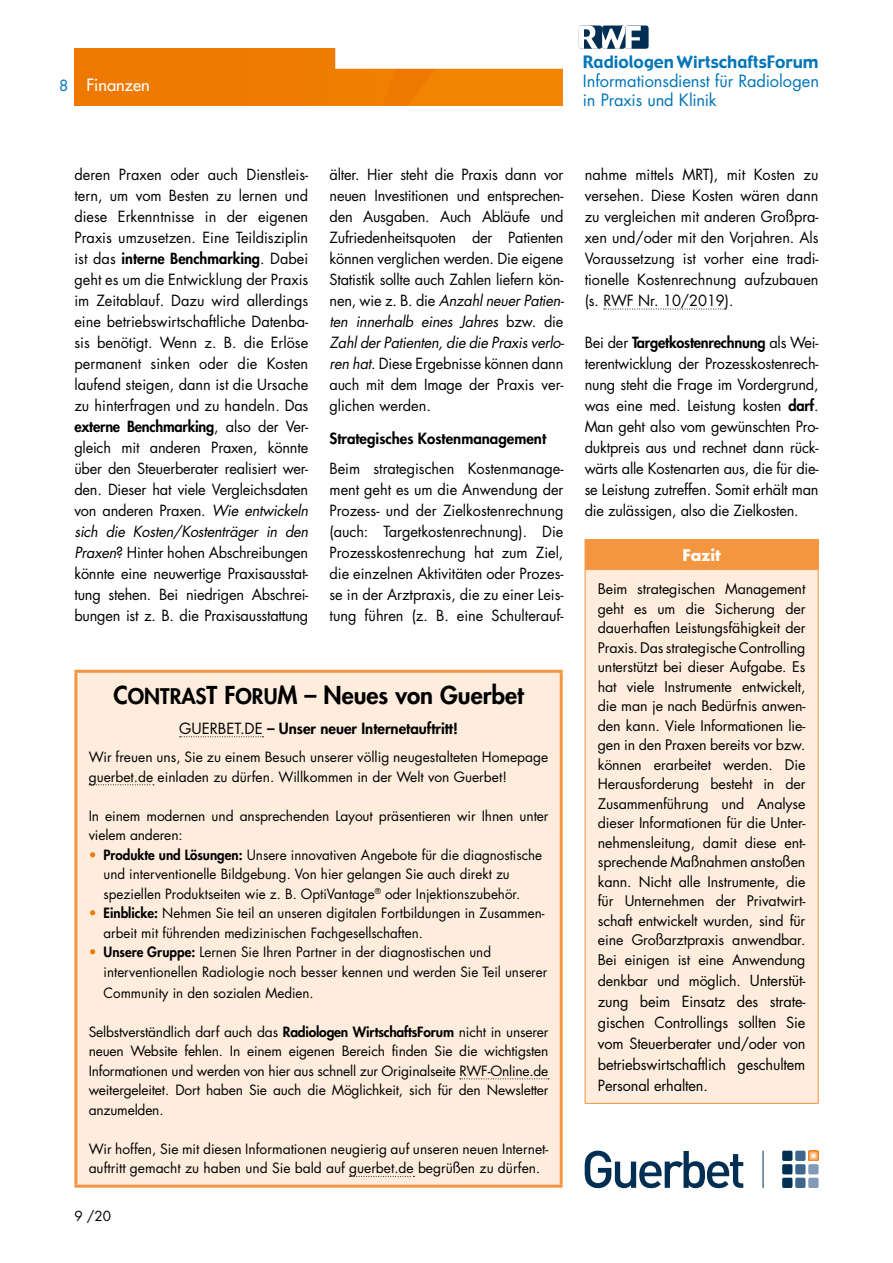
<style>
.page{position:relative;width:893px;height:1263px;background:#fff}
.page>*{position:absolute;margin:0;border:0;box-sizing:border-box;transform-origin:0 0}
.t1{font:800 24px "Futura Std";color:#000}
.t2{font:16.65px "Gadget";color:#0075b8}
.t3{font:16.5px/18.8px "Futura Std";letter-spacing:-.005em;color:#0075b8}
.t4{font:500 16.5px "Futura Std";color:#fff}
.t5{font:700 15.75px "Futura Std";color:#fff}
.t6{font:15px/21px "Futura Std";letter-spacing:-.01em;color:#000;text-align:justify}
.t7{font:800 15px "Futura Std";color:#000}
.t8{font:15px "Futura Std";color:#0074b7}
.t9{font:14.25px/19.5px "Futura Std";letter-spacing:-.01em;color:#000;text-align:justify}
.t10{font:13.8px/19.5px "Futura Std";color:#000}
.t11{font:13.5px "Futura Std";color:#000}
.s1{font-weight:800}
.s2{font-style:italic}
.s3{font-size:21px}
.s4{font-weight:400}
.s5{color:#ef7900}
.s6{font-size:15px}
</style>
<div class="page">
<div style="left:625px;top:26px;width:24px;height:23px;background:#002f53;border-radius:3px"></div>
<svg style="left:579px;top:26px;width:62px;height:23px"></svg>
<img style="left:74px;top:49px;width:489px;height:57px">
<div style="left:76px;top:671px;width:485px;height:515px;background:#feeddd"></div>
<hr style="left:74px;top:670px;width:489px;height:3px;background:#f4953f">
<hr style="left:74px;top:673px;width:3px;height:511px;background:#f4953f">
<hr style="left:560px;top:673px;width:3px;height:511px;background:#f4953f">
<hr style="left:74px;top:1184px;width:489px;height:3px;background:#f4953f">
<svg style="left:180px;top:736px;width:83px;height:1px"></svg>
<svg style="left:89px;top:784px;width:65px;height:1px"></svg>
<svg style="left:460px;top:1078px;width:89px;height:1px"></svg>
<svg style="left:349px;top:1176px;width:65px;height:1px"></svg>
<svg style="left:604px;top:309px;width:121px;height:1px"></svg>
<div style="left:585px;top:540px;width:233px;height:30px;background:#f4953f"></div>
<div style="left:585px;top:570px;width:233px;height:533px;background:#feeddd"></div>
<hr style="left:585px;top:539px;width:234px;height:1px;background:#f4953f">
<svg style="left:818px;top:540px;width:1px;height:29px"></svg>
<hr style="left:585px;top:569px;width:234px;height:1px;background:#f4953f">
<hr style="left:585px;top:570px;width:1px;height:533px;background:#f4953f">
<hr style="left:818px;top:570px;width:1px;height:533px;background:#f4953f">
<hr style="left:585px;top:1103px;width:234px;height:1px;background:#f4953f">
<svg style="left:585px;top:1151px;width:158px;height:37px"></svg>
<hr style="left:763px;top:1151px;width:1px;height:37px;background:#002f53">
<div style="left:782px;top:1151px;width:10px;height:10px;background:#002f53;border-radius:2px"></div>
<div style="left:795px;top:1151px;width:10px;height:10px;background:#3f678b;border-radius:2px"></div>
<div style="left:782px;top:1164px;width:10px;height:10px;background:#002f53;border-radius:2px"></div>
<div style="left:795px;top:1164px;width:10px;height:10px;background:#3f678b;border-radius:2px"></div>
<div style="left:808px;top:1164px;width:10px;height:10px;background:#839ab6;border-radius:2px"></div>
<div style="left:782px;top:1178px;width:10px;height:10px;background:#002f53;border-radius:2px"></div>
<div style="left:795px;top:1178px;width:10px;height:10px;background:#3f678b;border-radius:2px"></div>
<div style="left:808px;top:1178px;width:11px;height:10px;background:#839ab6;border-radius:2px"></div>
<svg style="left:810px;top:1152px;width:7px;height:8px"></svg>
<svg style="left:810px;top:1153px;width:6px;height:6px"></svg>
<p class="t8" style="left:59px;top:76px;width:11px">8</p>
<p class="t4" style="left:86px;top:74px;width:65px">Finanzen</p>
<p class="t2" style="left:583px;top:52px;width:237px">Radiologen WirtschaftsForum</p>
<p class="t3" style="left:583px;top:72px;width:238px">Informationsdienst für Radiologen in Praxis und Klinik</p>
<p class="t6" style="left:74px;top:164px;width:235px">deren Praxen oder auch Dienstleis&shy;tern, um vom Besten zu lernen und diese Erkenntnisse in der eigenen Praxis umzusetzen. Eine Teildisziplin ist das <span class="s1">interne Benchmarking</span>. Dabei geht es um die Entwicklung der Praxis im Zeitablauf. Dazu wird allerdings eine betriebswirtschaftliche Datenba&shy;sis benötigt. Wenn z. B. die Erlöse permanent sinken oder die Kosten laufend steigen, dann ist die Ursache zu hinterfragen und zu handeln. Das <span class="s1">externe Benchmarking</span>, also der Ver&shy;gleich mit anderen Praxen, könnte über den Steuerberater realisiert wer&shy;den. Dieser hat viele Vergleichsdaten von anderen Praxen. <span class="s2">Wie entwickeln sich die Kosten/Kostenträger in den Praxen</span>? Hinter hohen Abschreibungen könnte eine neuwertige Praxisausstat&shy;tung stehen. Bei niedrigen Abschrei&shy;bungen ist z. B. die Praxisausstattung</p>
<p class="t6" style="left:330px;top:164px;width:236px">älter. Hier steht die Praxis dann vor neuen Investitionen und entsprechen&shy;den Ausgaben. Auch Abläufe und Zufriedenheitsquoten der Patienten können verglichen werden. Die eigene Statistik sollte auch Zahlen liefern kön&shy;nen, wie z. B. die <span class="s2">Anzahl neuer Patien&shy;ten innerhalb eines Jahres</span> bzw. die <span class="s2">Zahl der Patienten, die die Praxis verlo&shy;ren hat</span>. Diese Ergebnisse können dann auch mit dem Image der Praxis ver&shy;glichen werden.</p>
<p class="t7" style="left:330px;top:429px;width:218px">Strategisches Kostenmanagement</p>
<p class="t6" style="left:330px;top:458px;width:235px">Beim strategischen Kostenmanage&shy;ment geht es um die Anwendung der Prozess- und der Zielkostenrechnung (auch: Targetkostenrechnung). Die Prozesskostenrechung hat zum Ziel, die einzelnen Aktivitäten oder Prozes&shy;se in der Arztpraxis, die zu einer Leis&shy;tung führen (z. B. eine Schulterauf-</p>
<h1 class="t1" style="left:113px;top:680px;width:412px">C<span class="s3">ONTRAS</span>T F<span class="s3">ORU</span>M – Neues von Guerbet</h1>
<p class="t7" style="left:179px;top:719px;width:280px"><span class="s4">GUERBET.DE</span> – Unser neuer Internetauftritt!</p>
<p class="t10" style="left:89px;top:748px;width:461px">Wir freuen uns, Sie zu einem Besuch unserer völlig neugestalteten Homepage guerbet.de einladen zu dürfen. Willkommen in der Welt von Guerbet!</p>
<p class="t10" style="left:89px;top:806px;width:461px">In einem modernen und ansprechenden Layout präsentieren wir Ihnen unter vielem anderen:</p>
<p class="t10" style="left:104px;top:845px;width:440px;text-indent:-15px"><span class="s5">•</span> <span class="s1">Produkte und Lösungen:</span> Unsere innovativen Angebote für die diagnostische und interventionelle Bildgebung. Von hier gelangen Sie auch direkt zu speziellen Produktseiten wie z. B. OptiVantage<sup>®</sup> oder Injektionszubehör.</p>
<p class="t10" style="left:104px;top:904px;width:443px;text-indent:-15px"><span class="s5">•</span> <span class="s1">Einblicke:</span> Nehmen Sie teil an unseren digitalen Fortbildungen in Zusammen&shy;arbeit mit führenden medizinischen Fachgesellschaften.</p>
<p class="t10" style="left:104px;top:943px;width:445px;text-indent:-15px"><span class="s5">•</span> <span class="s1">Unsere Gruppe:</span> Lernen Sie Ihren Partner in der diagnostischen und interventionellen Radiologie noch besser kennen und werden Sie Teil unserer</p>
<p class="t10" style="left:104px;top:983px;width:212px">Community in den sozialen Medien.</p>
<p class="t10" style="left:89px;top:1022px;width:461px;text-align:justify">Selbstverständlich darf auch das <span class="s1">Radiologen WirtschaftsForum</span> nicht in unserer neuen Website fehlen. In einem eigenen Bereich finden Sie die wichtigsten Informationen und werden von hier aus schnell zur Originalseite RWF-Online.de weitergeleitet. Dort haben Sie auch die Möglichkeit, sich für den Newsletter anzumelden.</p>
<p class="t10" style="left:89px;top:1139px;width:461px">Wir hoffen, Sie mit diesen Informationen neugierig auf unseren neuen Internet&shy;auftritt gemacht zu haben und Sie bald auf guerbet.de begrüßen zu dürfen.</p>
<p class="t11" style="left:74px;top:1207px;width:38px">9 /20</p>
<p class="t6" style="left:585px;top:164px;width:235px">nahme mittels MRT), mit Kosten zu versehen. Diese Kosten wären dann zu vergleichen mit anderen Großpra&shy;xen und/oder mit den Vorjahren. Als Voraussetzung ist vorher eine tradi&shy;tionelle Kostenrechnung aufzubauen (s. RWF Nr. 10/2019).</p>
<p class="t6" style="left:585px;top:332px;width:235px">Bei der <span class="s1">Targetkostenrechnung</span> als Wei&shy;terentwicklung der Prozesskostenrech&shy;nung steht die Frage im Vordergrund, was eine med. Leistung kosten <span class="s1">darf</span>.<br>Man geht also vom gewünschten Pro&shy;duktpreis aus und rechnet dann rück&shy;wärts alle Kostenarten aus, die für die&shy;se Leistung zutreffen. Somit erhält man die zulässigen, also die Zielkosten.</p>
<p class="t5" style="left:682px;top:545px;width:40px">Fazit</p>
<p class="t9" style="left:598px;top:579px;width:209px">Beim strategischen Management geht es um die Sicherung der dauerhaften Leistungsfähigkeit der Praxis. Das strategische Controlling unterstützt bei dieser Aufgabe. Es hat viele Instrumente entwickelt, die man je nach Bedürfnis anwen&shy;den kann. Viele Informationen lie&shy;gen in den Praxen bereits vor bzw. können erarbeitet werden. Die Herausforderung besteht in der Zusammenführung und Analyse dieser Informationen für die Unter&shy;nehmensleitung, damit diese ent&shy;sprechende Maßnahmen anstoßen kann. Nicht alle Instrumente, die für Unternehmen der Privatwirt&shy;schaft entwickelt wurden, sind für eine Großarztpraxis anwendbar.<br>Bei einigen ist eine Anwendung</p>
<p class="t9" style="left:598px;top:971px;width:209px">denkbar und möglich. <span class="s6">Unterstüt-</span></p>
<p class="t6" style="left:598px;top:991px;width:209px">zung beim Einsatz des strate&shy;gischen Controllings sollten Sie vom Steuerberater und/oder von betriebswirtschaftlich geschultem Personal erhalten.</p>
</div>
